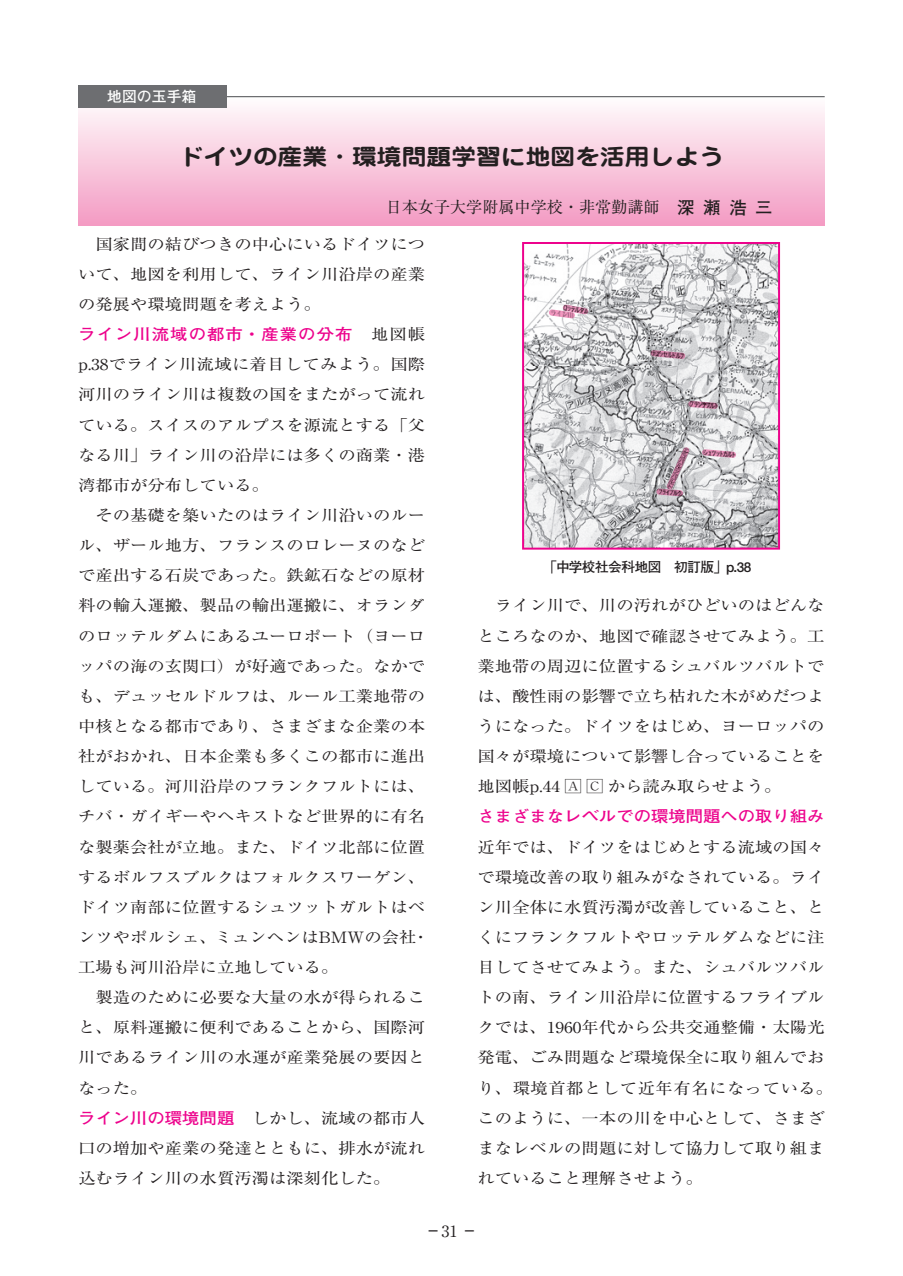
<style>
.page{position:relative;width:903px;height:1276px;background:#fff}
.page>*{position:absolute;margin:0;border:0;box-sizing:border-box;transform-origin:0 0}
.t1{font:700 22.4px "Jun 501";color:#231f20;scale:1.11 1}
.t2{font:16.1px "Ryumin";color:#231f20}
.t3{font:700 16.1px "Ryumin";color:#231f20}
.t4{font:15.58px/30.1px "Ryumin";color:#231f20;text-align:justify;scale:1.11 1}
.t5{font:700 15.58px "Futo Go B101";color:#ed028c;scale:1.11 1}
.t6{font:700 15.58px "Futo Go B101";letter-spacing:.06em;color:#ed028c;scale:1.11 1}
.t7{font:700 14.88px "Futo Go B101";color:#fff}
.t8{font:700 13.65px "Futo Go B101";letter-spacing:-.035em;color:#231f20}
.s1{font-family:"Futo Go B101";font-weight:700;font-size:17.32px}
.s2{font-family:"Ryumin";font-weight:400;color:#231f20}
.s3{font-family:"Futo Go B101";font-weight:700;color:#ed028c}
.s4{font-family:"BLS Gaiji ST Rmr"}
.s5{font-weight:400}
</style>
<div class="page">
<div style="left:78px;top:97px;width:747px;height:129px;background:linear-gradient(to bottom,#fefdfd,#f39ac2)"></div>
<hr style="left:223px;top:96px;width:602px;height:1px;background:#6d6e71">
<div style="left:78px;top:85px;width:149px;height:23px;background:#6d6e71"></div>
<img style="left:525px;top:245px;width:252px;height:302px">
<img style="left:563px;top:305px;width:25px;height:9px">
<img style="left:549px;top:309px;width:26px;height:9px">
<img style="left:650px;top:350px;width:35px;height:9px">
<img style="left:688px;top:401px;width:30px;height:8px">
<img style="left:702px;top:449px;width:34px;height:9px">
<img style="left:667px;top:447px;width:22px;height:42px">
<img style="left:656px;top:488px;width:27px;height:8px">
<div style="left:522px;top:242px;width:258px;height:308px;border:2px solid #ed028c"></div>
<p class="t7" style="left:107px;top:91px;width:91px">地図の玉手箱</p>
<h1 class="t1" style="left:179px;top:148px;width:493px">ドイツの産業・環境問題学習に地図を活用しよう</h1>
<p class="t2" style="left:386px;top:201px;width:388px">日本女子大学附属中学校・非常勤講師 <span class="s1">深瀬浩三</span></p>
<p class="t4" style="left:78px;top:231px;width:314px">　国家間の結びつきの中心にいるドイツについて、地図を利用して、ライン川沿岸の産業の発展や環境問題を考えよう。</p>
<p class="t6" style="left:78px;top:328px;width:314px">ライン川流域の都市・産業の分布<span class="s2">　地図帳</span></p>
<p class="t4" style="left:78px;top:351px;width:318px;text-align:left">p.38でライン川流域に着目してみよう。国際河川のライン川は複数の国をまたがって流れている。スイスのアルプスを源流とする「父なる川」ライン川の沿岸には多くの商業・港湾都市が分布している。<br>　その基礎を築いたのはライン川沿いのルール、ザール地方、フランスのロレーヌのなどで産出する石炭であった。鉄鉱石などの原材料の輸入運搬、製品の輸出運搬に、オランダのロッテルダムにあるユーロポート（ヨーロッパの海の玄関口）が好適であった。なかでも、デュッセルドルフは、ルール工業地帯の中核となる都市であり、さまざまな企業の本社がおかれ、日本企業も多くこの都市に進出している。河川沿岸のフランクフルトには、チバ・ガイギーやヘキストなど世界的に有名な製薬会社が立地。また、ドイツ北部に位置するボルフスブルクはフォルクスワーゲン、ドイツ南部に位置するシュツットガルトはベンツやポルシェ、ミュンヘンはBMWの会社・工場も河川沿岸に立地している。<br>　製造のために必要な大量の水が得られること、原料運搬に便利であることから、国際河川であるライン川の水運が産業発展の要因となった。<br><span class="s3">ライン川の環境問題</span>　しかし、流域の都市人口の増加や産業の発達とともに、排水が流れ込むライン川の水質汚濁は深刻化した。</p>
<p class="t8" style="left:543px;top:561px;width:210px">「中学校社会科地図　初訂版」p.38</p>
<p class="t4" style="left:477px;top:592px;width:314px">　ライン川で、川の汚れがひどいのはどんなところなのか、地図で確認させてみよう。工業地帯の周辺に位置するシュバルツバルトでは、酸性雨の影響で立ち枯れた木がめだつようになった。ドイツをはじめ、ヨーロッパの国々が環境について影響し合っていることを地図帳p.44 <span class="s4">癬癲</span>から読み取らせよう。</p>
<p class="t5" style="left:477px;top:810px;width:314px">さまざまなレベルでの環境問題への取り組み</p>
<p class="t4" style="left:477px;top:834px;width:322px;text-align:left">近年では、ドイツをはじめとする流域の国々で環境改善の取り組みがなされている。ライン川全体に水質汚濁が改善していること、とくにフランクフルトやロッテルダムなどに注目してさせてみよう。また、シュバルツバルトの南、ライン川沿岸に位置するフライブルクでは、1960年代から公共交通整備・太陽光発電、ごみ問題など環境保全に取り組んでおり、環境首都として近年有名になっている。このように、一本の川を中心として、さまざまなレベルの問題に対して協力して取り組まれていること理解させよう。</p>
<p class="t3" style="left:425px;top:1225px;width:54px">－<span class="s5">31</span> －</p>
</div>
